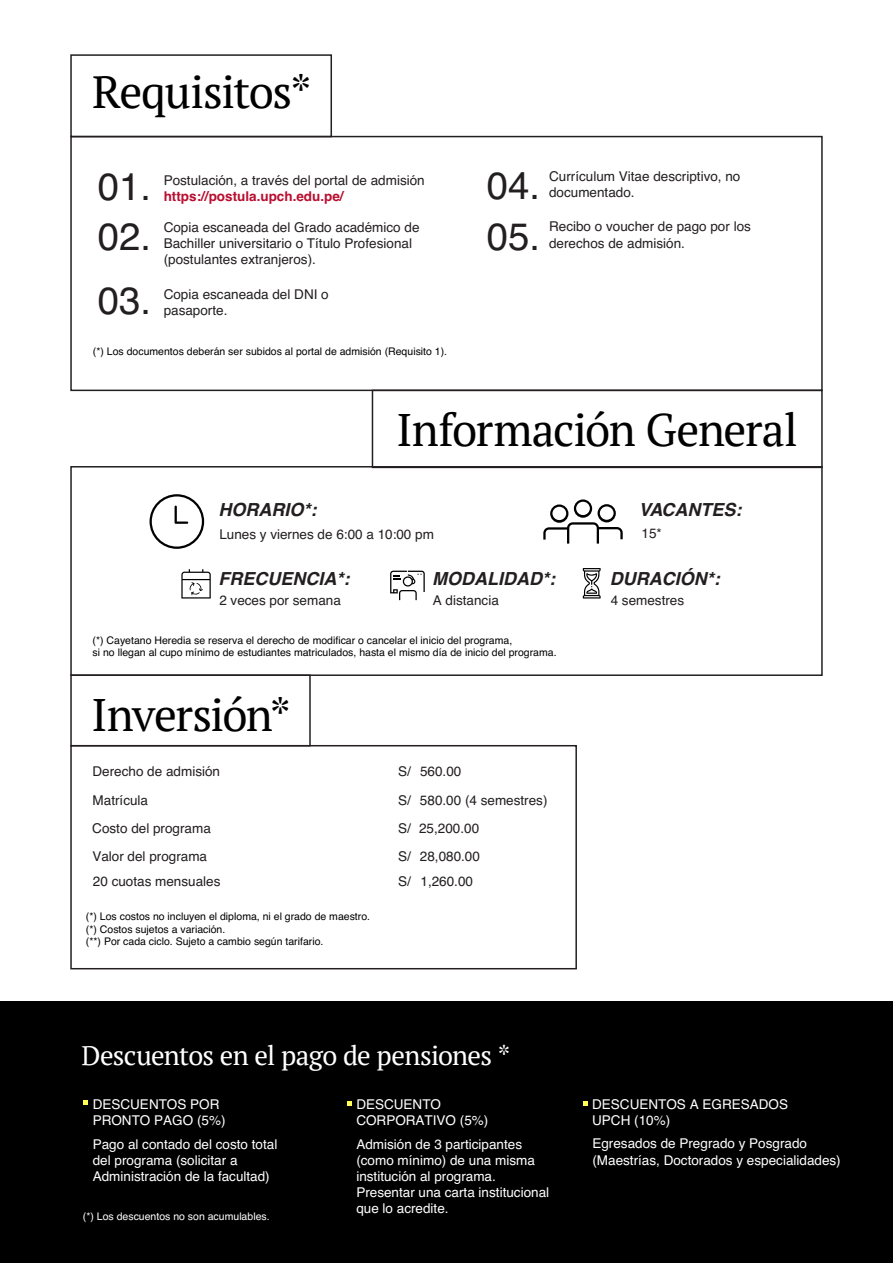
<style>
.page{position:relative;width:893px;height:1263px;background:#fff}
.page>*{position:absolute;margin:0;border:0;box-sizing:border-box;transform-origin:0 0}
.t1{font:45.45px "PT Serif";letter-spacing:-.03em;color:#000}
.t2{font:38.25px/49.2px "Helvetica";color:#231f20}
.t3{font:27px "PT Serif";letter-spacing:-.025em;color:#fff}
.t4{font:italic 700 18px "Helvetica";color:#231f20}
.t5{font:13.5px/28px "Helvetica";color:#231f20}
.t6{font:13.5px/16.2px "Helvetica";color:#fff}
.t7{font:700 13.5px "Helvetica";color:#b90e30}
.t8{font:10.5px/12.6px "Helvetica";color:#000}
.t9{font:10.5px "Helvetica";color:#fff}
</style>
<div class="page">
<div style="left:70px;top:54px;width:262px;height:83px;border:2px solid #231f20"></div>
<div style="left:70px;top:136px;width:753px;height:255px;border:2px solid #231f20"></div>
<div style="left:70px;top:466px;width:753px;height:210px;border:2px solid #231f20"></div>
<div style="left:372px;top:390px;width:451px;height:78px;border:2px solid #231f20"></div>
<div style="left:70px;top:674px;width:241px;height:72px;border:2px solid #231f20"></div>
<div style="left:70px;top:745px;width:507px;height:224px;border:2px solid #231f20"></div>
<svg style="left:150px;top:494px;width:54px;height:55px"></svg>
<svg style="left:543px;top:499px;width:80px;height:45px"></svg>
<div style="left:0;top:1001px;width:893px;height:262px;background:#000"></div>
<svg style="left:84px;top:1101px;width:4px;height:4px"></svg>
<svg style="left:348px;top:1101px;width:4px;height:4px"></svg>
<svg style="left:583px;top:1101px;width:5px;height:4px"></svg>
<svg style="left:390px;top:571px;width:35px;height:29px"></svg>
<svg style="left:583px;top:568px;width:18px;height:30px"></svg>
<svg style="left:181px;top:569px;width:30px;height:29px"></svg>
<h1 class="t1" style="left:92px;top:63px;width:221px">Requisitos*</h1>
<h2 class="t2" style="left:98px;top:164px;width:55px">01.<br>02.</h2>
<h2 class="t2" style="left:98px;top:278px;width:55px">03.</h2>
<p class="t5" style="left:164px;top:166px;width:263px">Postulación, a través del portal de admisión</p>
<p class="t7" style="left:164px;top:185px;width:182px">https://postula.upch.edu.pe/</p>
<p class="t5" style="left:164px;top:219px;width:257px;line-height:16.2px">Copia escaneada del Grado académico de<br>Bachiller universitario o Título Profesional (postulantes extranjeros).</p>
<p class="t5" style="left:164px;top:286px;width:167px;line-height:16.2px">Copia escaneada del DNI o pasaporte.</p>
<p class="t8" style="left:93px;top:346px;width:356px">(*) Los documentos deberán ser subidos al portal de admisión (Requisito 1).</p>
<h2 class="t2" style="left:487px;top:162px;width:55px">04.</h2>
<h2 class="t2" style="left:487px;top:213px;width:55px">05.</h2>
<p class="t5" style="left:549px;top:163px;width:193px">Currículum Vitae descriptivo, no</p>
<p class="t5" style="left:549px;top:179px;width:87px">documentado.</p>
<p class="t5" style="left:549px;top:213px;width:203px">Recibo o voucher de pago por los</p>
<p class="t5" style="left:549px;top:229px;width:137px">derechos de admisión.</p>
<h1 class="t1" style="left:396px;top:400px;width:403px">Información General</h1>
<h3 class="t4" style="left:219px;top:495px;width:99px">HORARIO*:</h3>
<p class="t5" style="left:219px;top:520px;width:216px">Lunes y viernes de 6:00 a 10:00 pm</p>
<h3 class="t4" style="left:219px;top:564px;width:132px">FRECUENCIA*:</h3>
<p class="t5" style="left:219px;top:586px;width:123px">2 veces por semana</p>
<h3 class="t4" style="left:432px;top:564px;width:124px">MODALIDAD*:</h3>
<p class="t5" style="left:433px;top:586px;width:68px">A distancia</p>
<p class="t8" style="left:93px;top:634px;width:465px">(*) Cayetano Heredia se reserva el derecho de modificar o cancelar el inicio del programa,<br>si no llegan al cupo mínimo de estudiantes matriculados, hasta el mismo día de inicio del programa.</p>
<h1 class="t1" style="left:91px;top:685px;width:201px">Inversión*</h1>
<p class="t5" style="left:92px;top:758px;width:129px">Derecho de admisión<br>Matrícula<br>Costo del programa<br>Valor del programa</p>
<p class="t5" style="left:93px;top:868px;width:129px">20 cuotas mensuales</p>
<p class="t8" style="left:86px;top:910px;width:286px">(*) Los costos no incluyen el diploma, ni el grado de maestro. (*) Costos sujetos a variación.<br>(**) Por cada ciclo. Sujeto a cambio según tarifario.</p>
<p class="t5" style="left:398px;top:758px;width:14px;text-align:justify">S/ S/ S/ S/</p>
<p class="t5" style="left:398px;top:868px;width:76px">S/ 1,260.00</p>
<p class="t5" style="left:419px;top:758px;width:130px">560.00<br>580.00 (4 semestres)<br>25,200.00<br>28,080.00</p>
<h3 class="t4" style="left:639px;top:495px;width:104px">VACANTES:</h3>
<p class="t5" style="left:641px;top:520px;width:22px">15*</p>
<h3 class="t4" style="left:610px;top:564px;width:111px">DURACIÓN*:</h3>
<p class="t5" style="left:611px;top:586px;width:75px">4 semestres</p>
<h3 class="t3" style="left:81px;top:1038px;width:430px">Descuentos en el pago de pensiones *</h3>
<p class="t6" style="left:93px;top:1096px;width:134px">DESCUENTOS POR<br>PRONTO PAGO (5%)</p>
<p class="t6" style="left:93px;top:1136px;width:186px">Pago al contado del costo total del programa (solicitar a<br>Administración de la facultad)</p>
<p class="t9" style="left:83px;top:1209px;width:188px">(*) Los descuentos no son acumulables.</p>
<p class="t6" style="left:356px;top:1096px;width:134px">DESCUENTO<br>CORPORATIVO (5%)</p>
<p class="t6" style="left:356px;top:1136px;width:194px">Admisión de 3 participantes (como mínimo) de una misma institución al programa.<br>Presentar una carta institucional que lo acredite.</p>
<p class="t6" style="left:592px;top:1096px;width:197px">DESCUENTOS A EGRESADOS<br>UPCH (10%)</p>
<p class="t6" style="left:592px;top:1136px;width:250px">Egresados de Pregrado y Posgrado (Maestrías, Doctorados y especialidades)</p>
</div>
